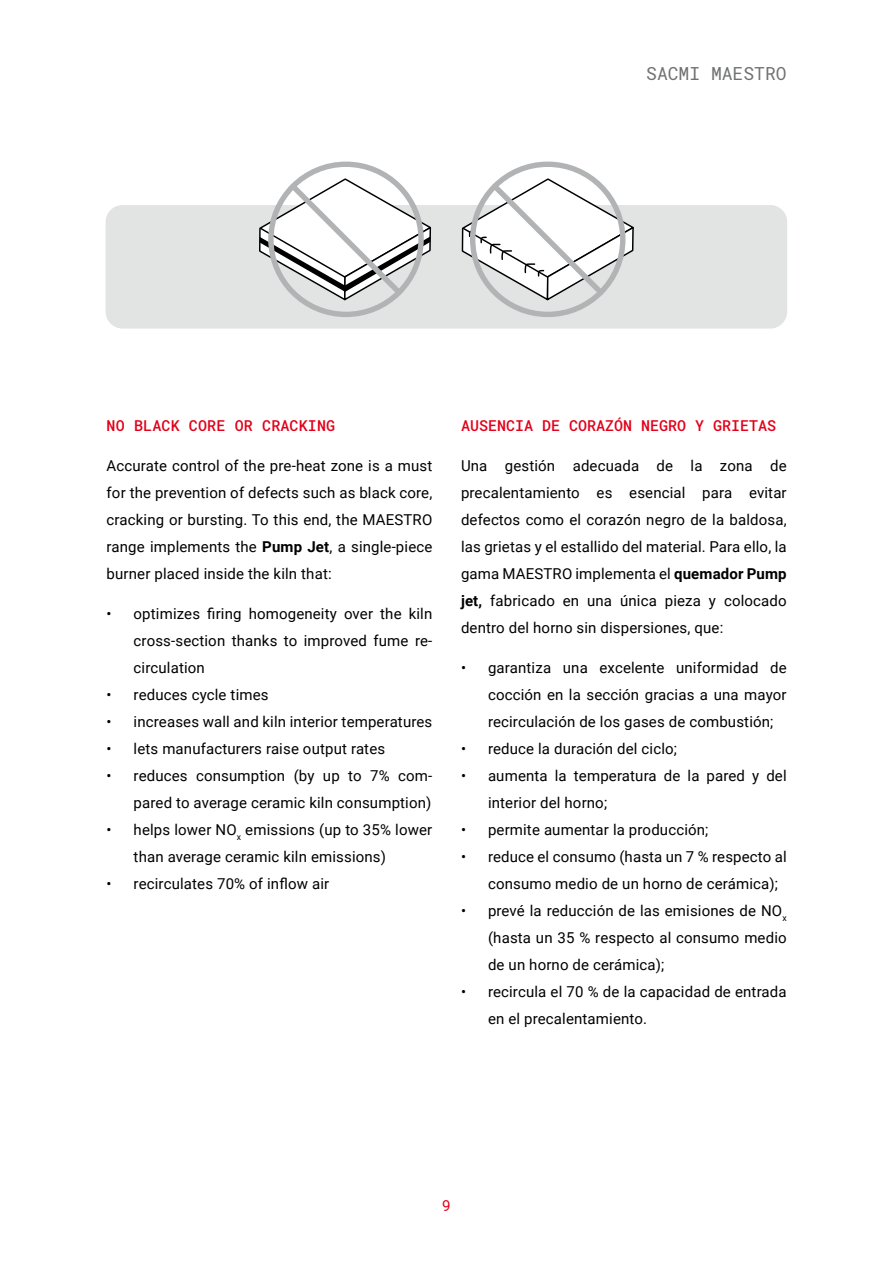
<style>
.page{position:relative;width:893px;height:1263px;background:#fff}
.page>*{position:absolute;margin:0;border:0;box-sizing:border-box;transform-origin:0 0}
.t1{font:18px "Roboto Mono";color:#707172}
.t2{font:15px/27px "Roboto";letter-spacing:.01em;color:#000;text-align:justify}
.t3{font:500 15px "Roboto Mono";color:#e2001a}
.t4{font:15px "Roboto Mono";color:#e2001a}
.s1{font-weight:700}
</style>
<div class="page">
<div style="left:106px;top:205px;width:681px;height:124px;background:#e2e3e3;border-radius:17px"></div>
<svg style="left:259px;top:162px;width:173px;height:155px"></svg>
<svg style="left:461px;top:162px;width:173px;height:155px"></svg>
<p class="t1" style="left:646px;top:61px;width:142px">SACMI MAESTRO</p>
<p class="t3" style="left:107px;top:415px;width:230px">NO BLACK CORE OR CRACKING</p>
<p class="t2" style="left:107px;top:452px;width:327px">Accurate control of the pre-heat zone is a must for the prevention of defects such as black core, cracking or bursting. To this end, the MAESTRO range implements the <span class="s1">Pump Jet</span>, a single-piece burner placed inside the kiln that:</p>
<p class="t2" style="left:134px;top:599px;width:300px;text-indent:-27px">• optimizes firing homogeneity over the kiln cross-section thanks to improved fume re&shy;circulation</p>
<p class="t2" style="left:107px;top:680px;width:163px">• reduces cycle times</p>
<p class="t2" style="left:107px;top:707px;width:327px">• increases wall and kiln interior temperatures</p>
<p class="t2" style="left:107px;top:734px;width:280px">• lets manufacturers raise output rates</p>
<p class="t2" style="left:107px;top:761px;width:327px;text-align:right">• reduces consumption (by up to 7% com&shy;pared to average ceramic kiln consumption)</p>
<p class="t2" style="left:134px;top:815px;width:300px;text-indent:-27px">• helps lower NO<sub>x</sub> emissions (up to 35% lower than average ceramic kiln emissions)</p>
<p class="t2" style="left:107px;top:869px;width:224px">• recirculates 70% of inflow air</p>
<p class="t3" style="left:461px;top:415px;width:317px">AUSENCIA DE CORAZÓN NEGRO Y GRIETAS</p>
<p class="t2" style="left:461px;top:452px;width:327px">Una gestión adecuada de la zona de precalentamiento es esencial para evitar defectos como el corazón negro de la baldosa, las grietas y el estallido del material. Para ello, la gama MAESTRO implementa el <span class="s1">quemador Pump jet,</span> fabricado en una única pieza y colocado dentro del horno sin dispersiones, que:</p>
<p class="t2" style="left:488px;top:653px;width:300px;text-indent:-27px">• garantiza una excelente uniformidad de cocción en la sección gracias a una mayor recirculación de los gases de combustión;</p>
<p class="t2" style="left:461px;top:734px;width:218px">• reduce la duración del ciclo;</p>
<p class="t2" style="left:488px;top:761px;width:300px;text-indent:-27px">• aumenta la temperatura de la pared y del interior del horno;</p>
<p class="t2" style="left:461px;top:815px;width:249px">• permite aumentar la producción;</p>
<p class="t2" style="left:488px;top:842px;width:300px;text-indent:-27px">• reduce el consumo (hasta un 7 % respecto al consumo medio de un horno de cerámica);</p>
<p class="t2" style="left:488px;top:896px;width:300px;text-indent:-27px">• prevé la reducción de las emisiones de NO<sub>x </sub>(hasta un 35 % respecto al consumo medio de un horno de cerámica);</p>
<p class="t2" style="left:488px;top:977px;width:300px;text-indent:-27px">• recircula el 70 % de la capacidad de entrada en el precalentamiento.</p>
<p class="t4" style="left:442px;top:1195px;width:10px">9</p>
</div>
